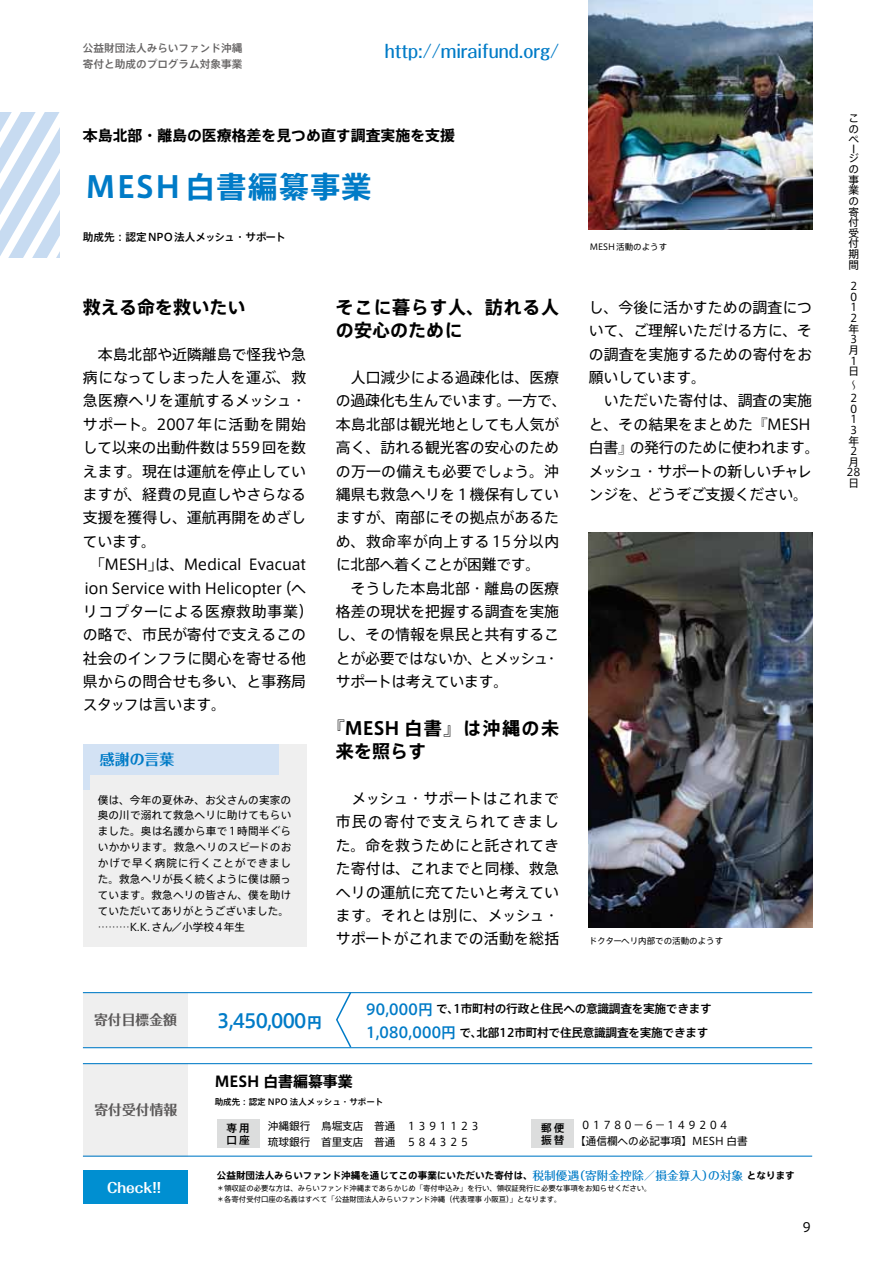
<style>
.page{position:relative;width:893px;height:1263px;background:#fff}
.page>*{position:absolute;margin:0;border:0;box-sizing:border-box;transform-origin:0 0}
.t1{font:700 29.7px "Axis Std";letter-spacing:.05em;color:#007bc7}
.t2{font:500 19.2px "Axis Std";letter-spacing:-.075em;color:#007bc7}
.t3{font:700 18px/23.4px "Axis Std";color:#000}
.t4{font:500 18px "Folk Pro";color:#007bc7}
.t5{font:700 18px/23.4px "Axis Std";letter-spacing:.035em;color:#000}
.t6{font:14.85px/23.4px "Axis Std";color:#000}
.t7{font:700 14.85px "Axis Std";color:#000}
.t8{font:700 14.85px "Folk Pro";color:#007bc7}
.t9{font:700 13.8px "Folk Pro";color:#595757}
.t10{font:700 13.8px "Folk Pro";color:#fff}
.t11{font:12.75px "Axis Std";color:#000}
.t12{font:500 11.7px/23.4px "Axis Std";letter-spacing:-.025em;color:#000}
.t13{font:10.65px/10.6px "Axis Std";letter-spacing:.01em;color:#000}
.t14{font:500 10.65px/15.9px "Axis Std";color:#666464}
.t15{font:500 10.65px/11.7px "Axis Std";color:#000}
.t16{font:700 9.6px "Axis Std";color:#000}
.t17{font:8.55px "Axis Std";color:#000}
.t18{font:500 8.55px "Axis Std";color:#000}
.t19{font:7.5px/10.6px "Axis Std";color:#000}
.s1{font-weight:700;font-size:14.85px}
.s2{font-size:14.85px;color:#007bc7}
.s3{font-family:"Folk Pro";font-weight:500;font-size:11.7px;color:#007bc7}
</style>
<div class="page">
<svg style="left:0;top:113px;width:60px;height:145px"></svg>
<div style="left:83px;top:1170px;width:104px;height:33px;background:#008fd1"></div>
<div style="left:83px;top:1064px;width:104px;height:93px;background:#efefef"></div>
<div style="left:217px;top:1119px;width:42px;height:29px;background:#dcdddd"></div>
<div style="left:531px;top:1119px;width:43px;height:29px;background:#dcdddd"></div>
<svg style="left:335px;top:993px;width:18px;height:56px"></svg>
<div style="left:83px;top:992px;width:104px;height:55px;background:#efefef"></div>
<hr style="left:83px;top:992px;width:729px;height:1px;background:#007bc7">
<hr style="left:83px;top:1047px;width:729px;height:1px;background:#007bc7">
<hr style="left:83px;top:1155px;width:729px;height:2px;background:#007bc7">
<hr style="left:83px;top:1063px;width:729px;height:1px;background:#007bc7">
<div style="left:83px;top:744px;width:223px;height:202px;background:#efefef"></div>
<div style="left:83px;top:744px;width:196px;height:31px;background:#d3e2f4"></div>
<div style="left:83px;top:744px;width:6px;height:46px;background:#d3e2f4"></div>
<img style="left:589px;top:0;width:223px;height:230px">
<img style="left:589px;top:533px;width:223px;height:394px">
<p class="t14" style="left:83px;top:39px;width:161px">公益財団法人みらいファンド沖縄寄付と助成のプログラム対象事業</p>
<p class="t4" style="left:385px;top:36px;width:176px">http://miraifund.org/</p>
<p class="t7" style="left:83px;top:124px;width:374px">本島北部・離島の医療格差を見つめ直す調査実施を支援</p>
<h1 class="t1" style="left:86px;top:165px;width:287px">MESH 白書編纂事業</h1>
<p class="t15" style="left:83px;top:230px;width:204px">助成先：認定NPO法人メッシュ・サポート</p>
<p class="t3" style="left:83px;top:294px;width:164px">救える命を救いたい</p>
<p class="t6" style="left:83px;top:341px;width:232px">　本島北部や近隣離島で怪我や急病になってしまった人を運ぶ、救急医療ヘリを運航するメッシュ・サポート。2007年に活動を開始して以来の出動件数は559回を数えます。現在は運航を停止していますが、経費の見直しやさらなる支援を獲得し、運航再開をめざしています。<br>　「MESH」は、Medical Evacuat ion Service with Helicopter（ヘリコプターによる医療救助事業）の略で、市民が寄付で支えるこの社会のインフラに関心を寄せる他県からの問合せも多い、と事務局スタッフは言います。</p>
<p class="t8" style="left:100px;top:747px;width:76px">感謝の言葉</p>
<p class="t13" style="left:98px;top:791px;width:195px;line-height:15.9px">僕は、今年の夏休み、お父さんの実家の奥の川で溺れて救急ヘリに助けてもらいました。奥は名護から車で1時間半ぐらいかかります。救急ヘリのスピードのおかげで早く病院に行くことができました。救急ヘリが長く続くように僕は願っています。救急ヘリの皆さん、僕を助けていただいてありがとうございました。………K.K.さん／小学校4年生</p>
<p class="t5" style="left:336px;top:294px;width:225px">そこに暮らす人、訪れる人の安心のために</p>
<p class="t6" style="left:336px;top:365px;width:232px">　人口減少による過疎化は、医療の過疎化も生んでいます。一方で、本島北部は観光地としても人気が高く、訪れる観光客の安心のための万一の備えも必要でしょう。沖縄県も救急ヘリを１機保有していますが、南部にその拠点があるため、救命率が向上する15分以内に北部へ着くことが困難です。<br>　そうした本島北部・離島の医療格差の現状を把握する調査を実施し、その情報を県民と共有することが必要ではないか、とメッシュ・サポートは考えています。</p>
<p class="t3" style="left:336px;top:715px;width:225px;text-indent:-9px">『MESH 白書』は沖縄の未来を照らす</p>
<p class="t6" style="left:336px;top:786px;width:225px;text-align:justify">　メッシュ・サポートはこれまで市民の寄付で支えられてきました。命を救うためにと託されてきた寄付は、これまでと同様、救急ヘリの運航に充てたいと考えています。それとは別に、メッシュ・サポートがこれまでの活動を総括</p>
<p class="t17" style="left:590px;top:240px;width:79px">MESH活動のようす</p>
<p class="t6" style="left:589px;top:295px;width:232px">し、今後に活かすための調査について、ご理解いただける方に、その調査を実施するための寄付をお願いしています。<br>　いただいた寄付は、調査の実施と、その結果をまとめた『MESH白書』の発行のために使われます。メッシュ・サポートの新しいチャレンジを、どうぞご支援ください。</p>
<p class="t17" style="left:589px;top:934px;width:136px">ドクターヘリ内部での活動のようす</p>
<p class="t9" style="left:94px;top:1008px;width:84px">寄付目標金額</p>
<p class="t9" style="left:94px;top:1098px;width:84px">寄付受付情報</p>
<p class="t10" style="left:107px;top:1176px;width:56px">Check!!</p>
<p class="t2" style="left:217px;top:1006px;width:107px">3,450,000<span class="s1">円</span></p>
<p class="t12" style="left:366px;top:996px;width:348px"><span class="s2">90,000円</span> で、1市町村の行政と住民への意識調査を実施できます<br><span class="s2">1,080,000円</span> で、北部12市町村で住民意識調査を実施できます</p>
<p class="t7" style="left:215px;top:1070px;width:139px">MESH 白書編纂事業</p>
<p class="t18" style="left:215px;top:1096px;width:170px">助成先：認定 NPO 法人メッシュ・サポート</p>
<p class="t13" style="left:268px;top:1117px;width:214px;line-height:15.9px">沖縄銀行　鳥堀支店　普通　１３９１１２３琉球銀行　首里支店　普通　５８４３２５</p>
<p class="t13" style="left:575px;top:1117px;width:174px;line-height:15.9px;text-indent:5px">０１７８０－６－１４９２０４<br>【通信欄への必記事項】MESH 白書</p>
<p class="t15" style="left:226px;top:1121px;width:25px">専用口座</p>
<p class="t15" style="left:541px;top:1121px;width:25px">郵便振替</p>
<p class="t16" style="left:217px;top:1168px;width:579px">公益財団法人みらいファンド沖縄を通じてこの事業にいただいた寄付は、<span class="s3">税制優遇（寄附金控除／損金算入）の対象</span>となります</p>
<p class="t19" style="left:217px;top:1182px;width:443px">＊領収証の必要な方は、みらいファンド沖縄まであらかじめ「寄付申込み」を行い、領収証発行に必要な事項をお知らせください。　＊各寄付受付口座の名義はすべて「公益財団法人みらいファンド沖縄（代表理事小阪亘）」となります。</p>
<p class="t11" style="left:802px;top:1217px;width:10px">9</p>
<p class="t13" style="left:848px;top:112px;width:12px;text-align:justify">このペ</p>
<p class="t13" style="left:848px;top:143px;width:12px;line-height:9.6px">ージ</p>
<p class="t13" style="left:848px;top:163px;width:12px;text-align:justify">の事業の寄付受付期間</p>
<p class="t13" style="left:848px;top:280px;width:12px">２<br>０<br>１<br>２年<br>３月<br>１日</p>
<p class="t13" style="left:848px;top:377px;width:9px;line-height:13.6px">〜<br>２</p>
<p class="t13" style="left:846px;top:403px;width:16px">０<br>１<br>３年<br>２月<br>28日</p>
</div>
